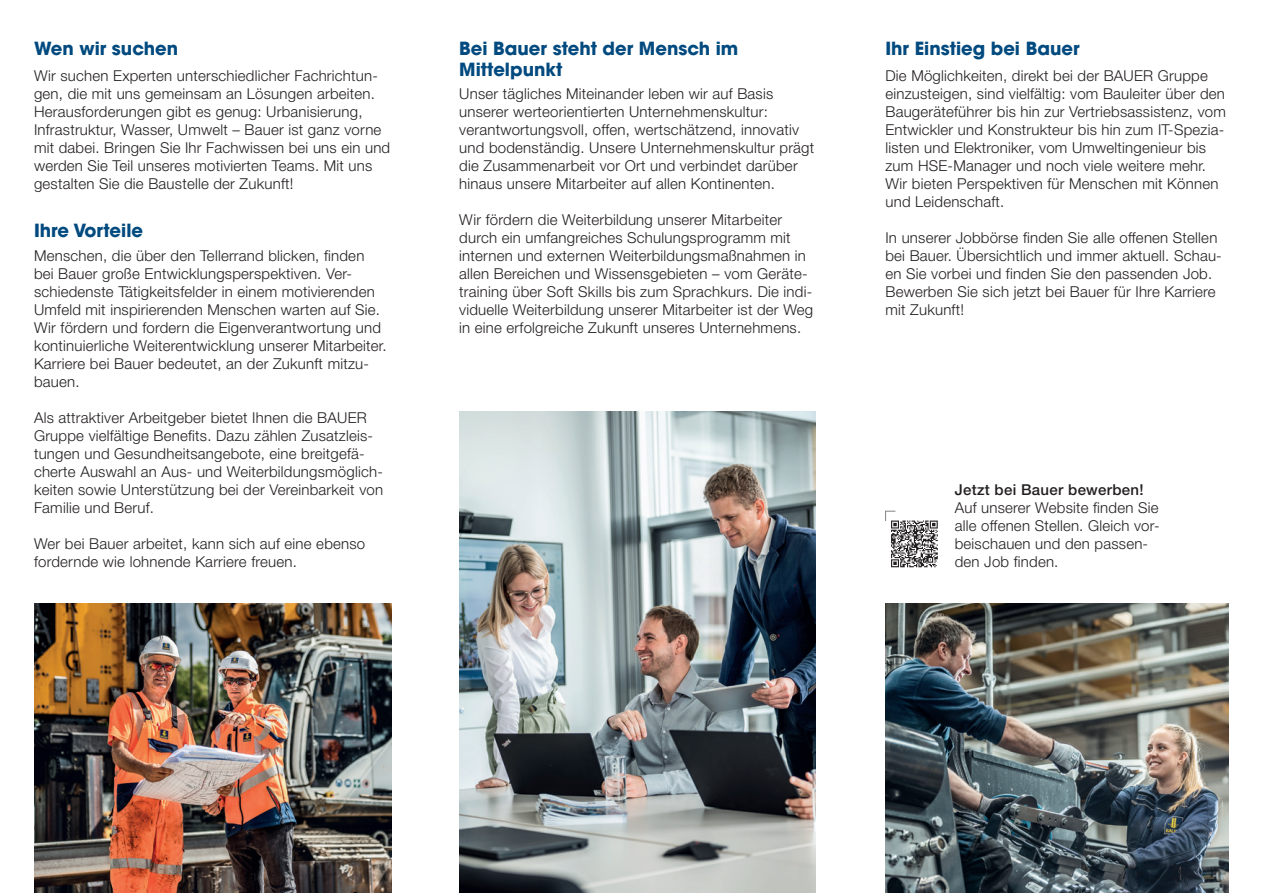
<style>
.page{position:relative;width:1263px;height:893px;background:#fff}
.page>*{position:absolute;margin:0;border:0;box-sizing:border-box;transform-origin:0 0}
.H2__Standard{font:700 18px "ITC Avant Garde Std";color:#004a7f}
.FT_10pt{font:300 15px/18px "Helvetica Neue LT Pro";letter-spacing:.015em;color:#231f20}
.H3_Zwischen__Standard{font:500 15px "Helvetica Neue LT Pro";letter-spacing:.02em;color:#231f20}
</style>
<div class="page">
<img style="left:34px;top:603px;width:357px;height:290px">
<img style="left:459px;top:412px;width:357px;height:481px">
<img style="left:886px;top:603px;width:343px;height:290px">
<svg style="left:885px;top:510px;width:53px;height:57px"></svg>
<p class="H2__Standard" style="left:34px;top:37px;width:146px">Wen wir suchen</p>
<p class="H2__Standard" style="left:459px;top:37px;width:281px">Bei Bauer steht der Mensch im</p>
<p class="FT_10pt" style="left:34px;top:67px;width:345px">Wir suchen Experten unterschiedlicher Fachrichtun-</p>
<p class="H2__Standard" style="left:459px;top:58px;width:105px">Mittelpunkt</p>
<p class="FT_10pt" style="left:34px;top:85px;width:358px">gen, die mit uns gemeinsam an Lösungen arbeiten.<br>Herausforderungen gibt es genug: Urbanisierung, Infrastruktur, Wasser, Umwelt – Bauer ist ganz vorne mit dabei. Bringen Sie Ihr Fachwissen bei uns ein und werden Sie Teil unseres motivierten Teams. Mit uns gestalten Sie die Baustelle der Zukunft!</p>
<p class="FT_10pt" style="left:459px;top:85px;width:357px">Unser tägliches Miteinander leben wir auf Basis unserer werteorientierten Unternehmenskultur: verantwortungsvoll, offen, wertschätzend, innovativ und bodenständig. Unsere Unternehmenskultur prägt die Zusammenarbeit vor Ort und verbindet darüber hinaus unsere Mitarbeiter auf allen Kontinenten.</p>
<p class="FT_10pt" style="left:459px;top:211px;width:355px">Wir fördern die Weiterbildung unserer Mitarbeiter durch ein umfangreiches Schulungsprogramm mit internen und externen Weiterbildungsmaßnahmen in allen Bereichen und Wissensgebieten – vom Geräte&shy;training über Soft Skills bis zum Sprachkurs. Die indi&shy;viduelle Weiterbildung unserer Mitarbeiter ist der Weg in eine erfolgreiche Zukunft unseres Unternehmens.</p>
<p class="H2__Standard" style="left:34px;top:219px;width:111px">Ihre Vorteile</p>
<p class="FT_10pt" style="left:34px;top:247px;width:354px">Menschen, die über den Tellerrand blicken, finden bei Bauer große Entwicklungsperspektiven. Ver&shy;schiedenste Tätigkeitsfelder in einem motivierenden Umfeld mit inspirierenden Menschen warten auf Sie.<br>Wir fördern und fordern die Eigenverantwortung und kontinuierliche Weiterentwicklung unserer Mitarbeiter.<br>Karriere bei Bauer bedeutet, an der Zukunft mitzu&shy;bauen.</p>
<p class="FT_10pt" style="left:34px;top:409px;width:351px">Als attraktiver Arbeitgeber bietet Ihnen die BAUER Gruppe vielfältige Benefits. Dazu zählen Zusatzleis&shy;tungen und Gesundheitsangebote, eine breitgefä&shy;cherte Auswahl an Aus- und Weiterbildungsmöglich&shy;keiten sowie Unterstützung bei der Vereinbarkeit von Familie und Beruf.</p>
<p class="FT_10pt" style="left:34px;top:535px;width:333px">Wer bei Bauer arbeitet, kann sich auf eine ebenso fordernde wie lohnende Karriere freuen.</p>
<p class="H2__Standard" style="left:885px;top:37px;width:196px">Ihr Einstieg bei Bauer</p>
<p class="FT_10pt" style="left:885px;top:67px;width:342px">Die Möglichkeiten, direkt bei der BAUER Gruppe einzusteigen, sind vielfältig: vom Bauleiter über den Baugeräteführer bis hin zur Vertriebsassistenz, vom Entwickler und Konstrukteur bis hin zum IT-Spezia&shy;listen und Elektroniker, vom Umweltingenieur bis zum HSE-Manager und noch viele weitere mehr.<br>Wir bieten Perspektiven für Menschen mit Können und Leidenschaft.</p>
<p class="FT_10pt" style="left:885px;top:229px;width:338px">In unserer Jobbörse finden Sie alle offenen Stellen bei Bauer. Übersichtlich und immer aktuell. Schau&shy;en Sie vorbei und finden Sie den passenden Job.<br>Bewerben Sie sich jetzt bei Bauer für Ihre Karriere mit Zukunft!</p>
<p class="H3_Zwischen__Standard" style="left:955px;top:481px;width:190px">Jetzt bei Bauer bewerben!</p>
<p class="FT_10pt" style="left:955px;top:499px;width:206px">Auf unserer Website finden Sie alle offenen Stellen. Gleich vor&shy;beischauen und den passen&shy;den Job finden.</p>
</div>
